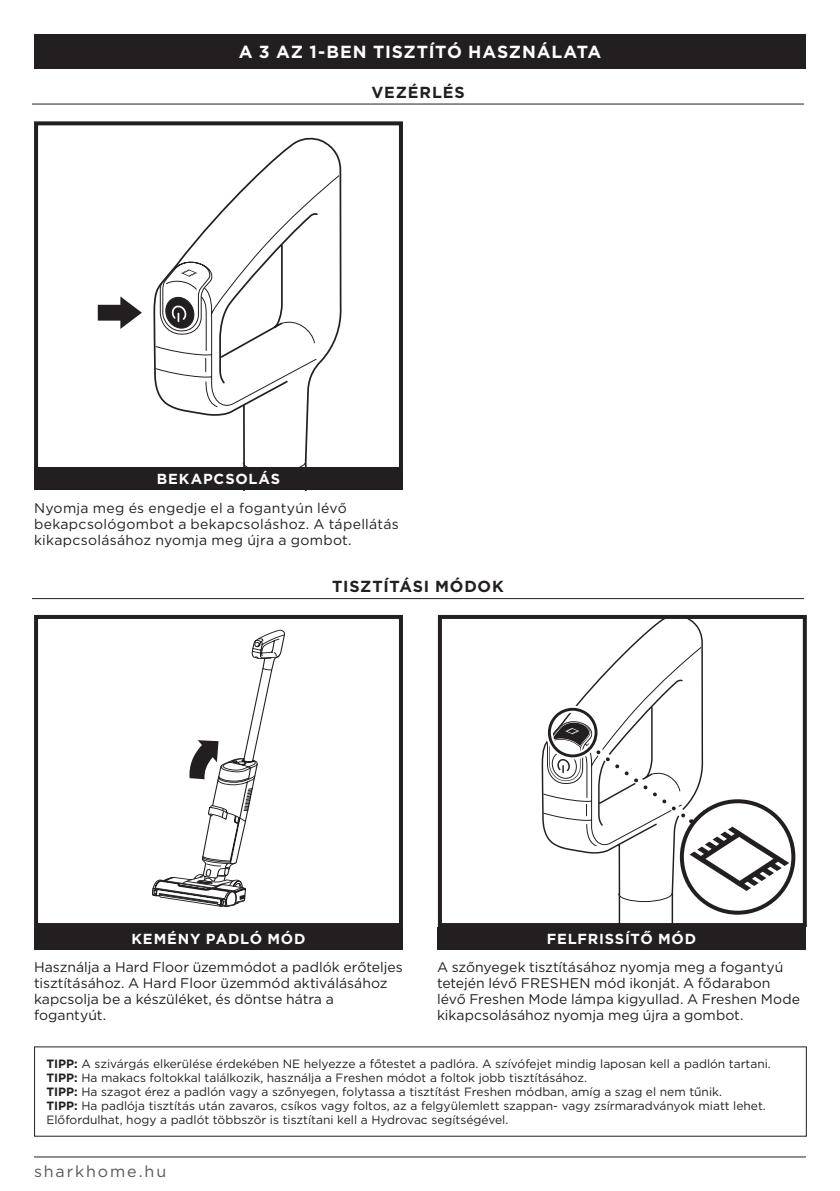
<style>
.page{position:relative;width:840px;height:1191px;background:#fff}
.page>*{position:absolute;margin:0;border:0;box-sizing:border-box;transform-origin:0 0}
.t1{font:700 17.6px "Gotham";letter-spacing:.045em;color:#fff}
.t2{font:700 16px "Gotham";letter-spacing:.05em;color:#231f20}
.t3{font:16px "Gotham";letter-spacing:.12em;color:#57585a}
.t4{font:700 14.6px "Gotham";letter-spacing:.055em;color:#fff}
.t5{font:14px/16px "Gotham";letter-spacing:.005em;color:#231f20}
.t6{font:12px/14px "Gotham";color:#231f20}
.s1{font-weight:700}
</style>
<div class="page">
<div style="left:34px;top:34px;width:771px;height:34px;background:#231f20"></div>
<div style="left:34px;top:615px;width:369px;height:312px;border:4px solid #231f20"></div>
<svg style="left:153px;top:138px;width:188px;height:329px"></svg>
<svg style="left:155px;top:175px;width:185px;height:235px"></svg>
<svg style="left:163px;top:295px;width:34px;height:36px"></svg>
<svg style="left:181px;top:269px;width:16px;height:8px"></svg>
<div style="left:34px;top:121px;width:369px;height:369px;border:4px solid #231f20"></div>
<div style="left:34px;top:467px;width:369px;height:23px;background:#231f20"></div>
<div style="left:34px;top:927px;width:369px;height:22px;background:#231f20"></div>
<div style="left:437px;top:927px;width:368px;height:22px;background:#231f20"></div>
<svg style="left:152px;top:630px;width:133px;height:277px"></svg>
<hr style="left:32px;top:104px;width:771px;height:1px;background:#231f20">
<hr style="left:32px;top:598px;width:771px;height:1px;background:#231f20">
<svg style="left:98px;top:296px;width:44px;height:33px"></svg>
<svg style="left:541px;top:620px;width:161px;height:302px"></svg>
<div style="left:437px;top:615px;width:369px;height:312px;border:4px solid #231f20"></div>
<svg style="left:542px;top:646px;width:246px;height:256px"></svg>
<div style="left:679px;top:799px;width:115px;height:115px;border:4px solid #231f20;border-radius:50%"></div>
<hr style="left:34px;top:1156px;width:771px;height:1px;background:#231f20">
<div style="left:545px;top:705px;width:54px;height:54px;border:7px solid #fff;border-radius:50%"></div>
<div style="left:547px;top:708px;width:50px;height:49px;border:3px solid #231f20;border-radius:50%"></div>
<p class="t1" style="left:238px;top:40px;width:364px">A 3 AZ 1-BEN TISZTÍTÓ HASZNÁLATA</p>
<p class="t2" style="left:371px;top:82px;width:95px">VEZÉRLÉS</p>
<p class="t4" style="left:157px;top:469px;width:125px">BEKAPCSOLÁS</p>
<p class="t5" style="left:34px;top:499px;width:366px">Nyomja meg és engedje el a fogantyún lévő bekapcsológombot a bekapcsoláshoz. A tápellátás kikapcsolásához nyomja meg újra a gombot.</p>
<p class="t2" style="left:332px;top:576px;width:173px">TISZTÍTÁSI MÓDOK</p>
<p class="t4" style="left:131px;top:929px;width:175px">KEMÉNY PADLÓ MÓD</p>
<p class="t4" style="left:546px;top:929px;width:151px">FELFRISSÍTŐ MÓD</p>
<p class="t5" style="left:34px;top:959px;width:370px">Használja a Hard Floor üzemmódot a padlók erőteljes tisztításához. A Hard Floor üzemmód aktiválásához kapcsolja be a készüléket, és döntse hátra a fogantyút.</p>
<p class="t5" style="left:437px;top:959px;width:364px">A szőnyegek tisztításához nyomja meg a fogantyú tetején lévő FRESHEN mód ikonját. A fődarabon lévő Freshen Mode lámpa kigyullad. A Freshen Mode kikapcsolásához nyomja meg újra a gombot.</p>
<p class="t6" style="left:46px;top:1056px;width:725px"><span class="s1">TIPP:</span> A szivárgás elkerülése érdekében NE helyezze a főtestet a padlóra. A szívófejet mindig laposan kell a padlón tartani.<br><span class="s1">TIPP:</span> Ha makacs foltokkal találkozik, használja a Freshen módot a foltok jobb tisztításához.<br><span class="s1">TIPP:</span> Ha szagot érez a padlón vagy a szőnyegen, folytassa a tisztítást Freshen módban, amíg a szag el nem tűnik.<br><span class="s1">TIPP:</span> Ha padlója tisztítás után zavaros, csíkos vagy foltos, az a felgyülemlett szappan- vagy zsírmaradványok miatt lehet.<br>Előfordulhat, hogy a padlót többször is tisztítani kell a Hydrovac segítségével.</p>
<h2 class="t3" style="left:34px;top:1161px;width:134px">sharkhome.hu</h2>
</div>
